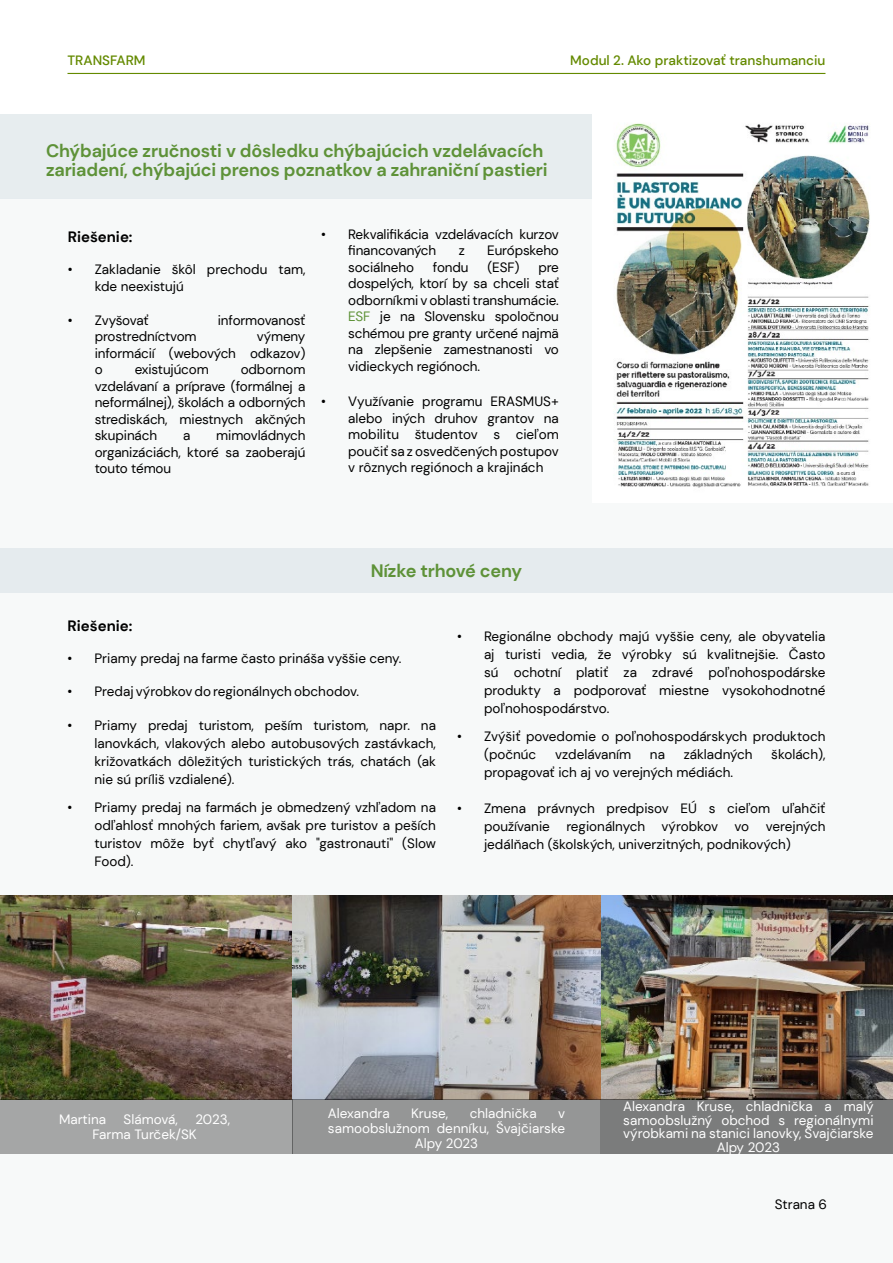
<style>
.page{position:relative;width:893px;height:1263px;background:#fff}
.page>*{position:absolute;margin:0;border:0;box-sizing:border-box;transform-origin:0 0}
.t1{font:700 18px/19.5px "DM Sans";letter-spacing:-.01em;color:#5e9238}
.t2{font:700 15px "DM Sans";color:#000}
.t3{font:13.5px/16.5px "DM Sans";letter-spacing:-.01em;color:#000;text-align:justify}
.t4{font:13.5px/13.5px "DM Sans";color:#fff}
.t5{font:500 13.5px "DM Sans";color:#648a00}
.s1{color:#5e9238}
</style>
<div class="page">
<div style="left:0;top:199px;width:893px;height:1064px;background:#f7f9f9"></div>
<div style="left:0;top:114px;width:893px;height:85px;background:#e5ebee"></div>
<hr style="left:68px;top:73px;width:757px;height:1px;background:#648a00">
<img style="left:592px;top:114px;width:301px;height:374px">
<img style="left:307px;top:895px;width:586px;height:204px">
<div style="left:0;top:549px;width:893px;height:44px;background:#e5ebee"></div>
<img style="left:0;top:895px;width:307px;height:204px">
<div style="left:293px;top:1099px;width:307px;height:54px;background:#959696"></div>
<div style="left:0;top:1099px;width:293px;height:54px;background:#a5a6a6"></div>
<div style="left:600px;top:1099px;width:293px;height:54px;background:#7b7c7c"></div>
<p class="t5" style="left:67px;top:52px;width:80px">TRANSFARM</p>
<p class="t5" style="left:570px;top:52px;width:257px">Modul 2. Ako praktizovať transhumanciu</p>
<h1 class="t1" style="left:46px;top:141px;width:503px">Chýbajúce zručnosti v dôsledku chýbajúcich vzdelávacích zariadení, chýbajúci prenos poznatkov a zahraniční pastieri</h1>
<p class="t2" style="left:68px;top:227px;width:66px">Riešenie:</p>
<p class="t3" style="left:95px;top:261px;width:212px;text-indent:-27px">• Zakladanie škôl prechodu tam, kde neexistujú</p>
<p class="t3" style="left:68px;top:312px;width:82px">• Zvyšovať</p>
<p class="t3" style="left:218px;top:312px;width:89px">informovanosť</p>
<p class="t3" style="left:95px;top:328px;width:103px">prostredníctvom</p>
<p class="t3" style="left:95px;top:328px;width:212px;text-indent:162px">výmeny informácií (webových odkazov) o</p>
<p class="t3" style="left:135px;top:361px;width:76px">existujúcom</p>
<p class="t3" style="left:95px;top:361px;width:212px;text-indent:146px">odbornom vzdelávaní a príprave (formálnej a neformálnej), školách a odborných strediskách, miestnych akčných skupinách</p>
<p class="t3" style="left:95px;top:427px;width:212px;text-indent:122px">mimovládnych organizáciách, ktoré sa zaoberajú touto témou</p>
<p class="t3" style="left:183px;top:427px;width:9px">a</p>
<p class="t3" style="left:348px;top:226px;width:212px;text-indent:-27px">• Rekvalifikácia vzdelávacích kurzov financovaných</p>
<p class="t3" style="left:459px;top:242px;width:8px">z</p>
<p class="t3" style="left:487px;top:242px;width:73px">Európskeho</p>
<p class="t3" style="left:348px;top:259px;width:67px">sociálneho</p>
<p class="t3" style="left:433px;top:259px;width:37px">fondu</p>
<p class="t3" style="left:487px;top:259px;width:34px">(ESF)</p>
<p class="t3" style="left:348px;top:259px;width:212px;text-indent:190px">pre dospelých, ktorí by sa chceli stať odborníkmi v oblasti transhumácie.<br><span class="s1">ESF</span> je na Slovensku spoločnou schémou pre granty určené najmä na zlepšenie zamestnanosti vo vidieckych regiónoch.</p>
<p class="t3" style="left:348px;top:393px;width:212px;text-indent:-27px">• Využívanie programu ERASMUS+ alebo iných druhov grantov na mobilitu študentov s cieľom poučiť sa z osvedčených postupov v rôznych regiónoch a krajinách</p>
<h1 class="t1" style="left:371px;top:561px;width:153px">Nízke trhové ceny</h1>
<p class="t2" style="left:68px;top:616px;width:66px">Riešenie:</p>
<p class="t3" style="left:68px;top:650px;width:335px">• Priamy predaj na farme často prináša vyššie ceny.</p>
<p class="t3" style="left:68px;top:683px;width:293px">• Predaj výrobkov do regionálnych obchodov.</p>
<p class="t3" style="left:94px;top:716px;width:343px;line-height:18px;text-indent:-27px">• Priamy predaj turistom, peším turistom, napr. na lanovkách, vlakových alebo autobusových zastávkach, križovatkách dôležitých turistických trás, chatách (ak nie sú príliš vzdialené).</p>
<p class="t3" style="left:94px;top:798px;width:343px;line-height:18px;text-indent:-27px">• Priamy predaj na farmách je obmedzený vzhľadom na odľahlosť mnohých fariem, avšak pre turistov a peších turistov môže byť chytľavý ako "gastronauti" (Slow Food).</p>
<p class="t3" style="left:484px;top:627px;width:343px;line-height:18px;text-indent:-27px">• Regionálne obchody majú vyššie ceny, ale obyvatelia aj turisti vedia, že výrobky sú kvalitnejšie. Často sú ochotní platiť za zdravé poľnohospodárske produkty a podporovať miestne vysokohodnotné poľnohospodárstvo.</p>
<p class="t3" style="left:484px;top:727px;width:343px;line-height:18px;text-indent:-27px">• Zvýšiť povedomie o poľnohospodárskych produktoch (počnúc</p>
<p class="t3" style="left:555px;top:746px;width:78px">vzdelávaním</p>
<p class="t3" style="left:650px;top:746px;width:17px">na</p>
<p class="t3" style="left:684px;top:746px;width:70px">základných</p>
<p class="t3" style="left:771px;top:746px;width:56px">školách),</p>
<p class="t3" style="left:484px;top:764px;width:251px">propagovať ich aj vo verejných médiách.</p>
<p class="t3" style="left:484px;top:799px;width:343px;line-height:18px;text-indent:-27px">• Zmena právnych predpisov EÚ s cieľom uľahčiť používanie regionálnych výrobkov vo verejných jedálňach (školských, univerzitných, podnikových)</p>
<p class="t4" style="left:59px;top:1113px;width:49px">Martina</p>
<p class="t4" style="left:124px;top:1113px;width:56px">Slámová,</p>
<p class="t4" style="left:92px;top:1112px;width:139px;line-height:15px;text-indent:103px">2023,<br>Farma Turček/SK</p>
<p class="t4" style="left:328px;top:1106px;width:63px">Alexandra</p>
<p class="t4" style="left:411px;top:1106px;width:39px">Kruse,</p>
<p class="t4" style="left:470px;top:1106px;width:68px">chladnička</p>
<p class="t4" style="left:558px;top:1106px;width:9px">v</p>
<p class="t4" style="left:328px;top:1121px;width:239px">samoobslužnom denníku, Švajčiarske</p>
<p class="t4" style="left:415px;top:1136px;width:65px">Alpy 2023</p>
<p class="t4" style="left:623px;top:1100px;width:252px;text-align:center">Alexandra Kruse, chladnička a malý samoobslužný obchod s regionálnymi výrobkami na stanici lanovky, Švajčiarske<br>Alpy 2023</p>
<p class="t3" style="left:775px;top:1196px;width:54px">Strana 6</p>
</div>
